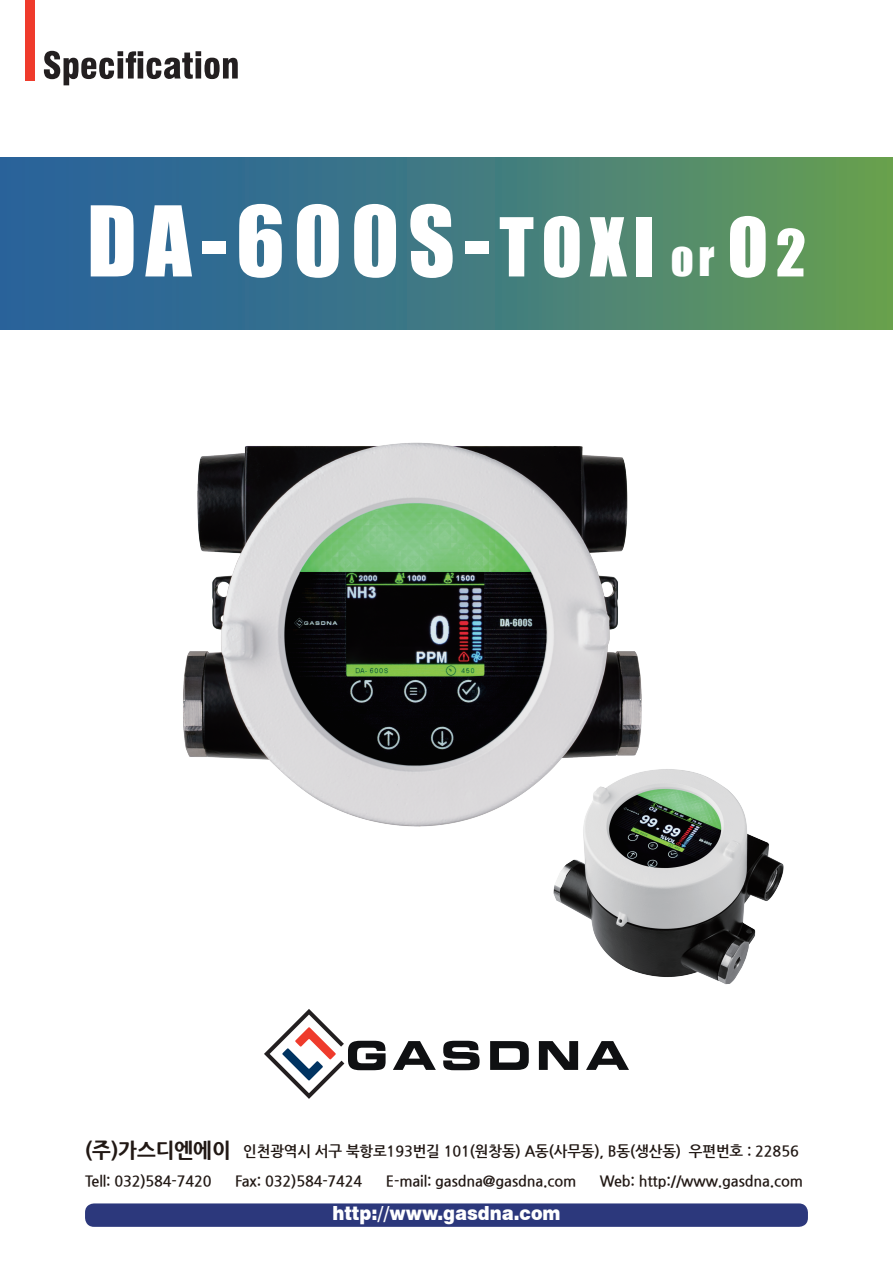
<style>
.page{position:relative;width:893px;height:1263px;background:#fff}
.page>*{position:absolute;margin:0;border:0;box-sizing:border-box;transform-origin:0 0}
.t1{font:90px "Impact";letter-spacing:.1em;color:#fff}
.t2{font:900 19.5px "Swiss 721 BT";color:#fff;scale:.9 1}
.t3{font:700 15px/30px "Nanum Gothic";letter-spacing:-.01em;color:#211814}
.s1{font-size:75px}
.s2{font-size:45px}
.s3{font-size:60px}
.s4{font-weight:800;font-size:21px}
</style>
<div class="page">
<div style="left:26px;top:0;width:9px;height:81px;background:#ef3b2c"></div>
<div style="left:0;top:158px;width:892px;height:171px;background:linear-gradient(to right,#225da4,#649c57)"></div>
<div style="left:85px;top:1203px;width:723px;height:24px;background:#2c387c;border-radius:9px"></div>
<svg style="left:44px;top:51px;width:194px;height:34px"></svg>
<svg style="left:264px;top:1009px;width:122px;height:90px"></svg>
<svg style="left:393px;top:1041px;width:43px;height:29px"></svg>
<svg style="left:443px;top:1041px;width:37px;height:29px"></svg>
<svg style="left:490px;top:1041px;width:39px;height:29px"></svg>
<svg style="left:539px;top:1041px;width:39px;height:29px"></svg>
<svg style="left:586px;top:1041px;width:43px;height:29px"></svg>
<img style="left:183px;top:442px;width:459px;height:385px">
<img style="left:517px;top:744px;width:267px;height:241px">
<h1 class="t1" style="left:87px;top:171px;width:720px">DA-600S-<span class="s1">TOXI</span> <span class="s2">or</span> <span class="s1">O</span><span class="s3">2</span></h1>
<p class="t3" style="left:85px;top:1136px;width:715px"><span class="s4">(주)가스디엔에이</span> 인천광역시 서구 북항로193번길 101(원창동) A동(사무동), B동(생산동) 우편번호 : 22856<br>Tell: 032)584-7420</p>
<p class="t3" style="left:235px;top:1166px;width:129px">Fax: 032)584-7424</p>
<p class="t3" style="left:386px;top:1166px;width:192px">E-mail: gasdna@gasdna.com</p>
<p class="t3" style="left:600px;top:1166px;width:205px">Web: http://www.gasdna.com</p>
<h2 class="t2" style="left:332px;top:1201px;width:255px">http://www.gasdna.com</h2>
</div>
